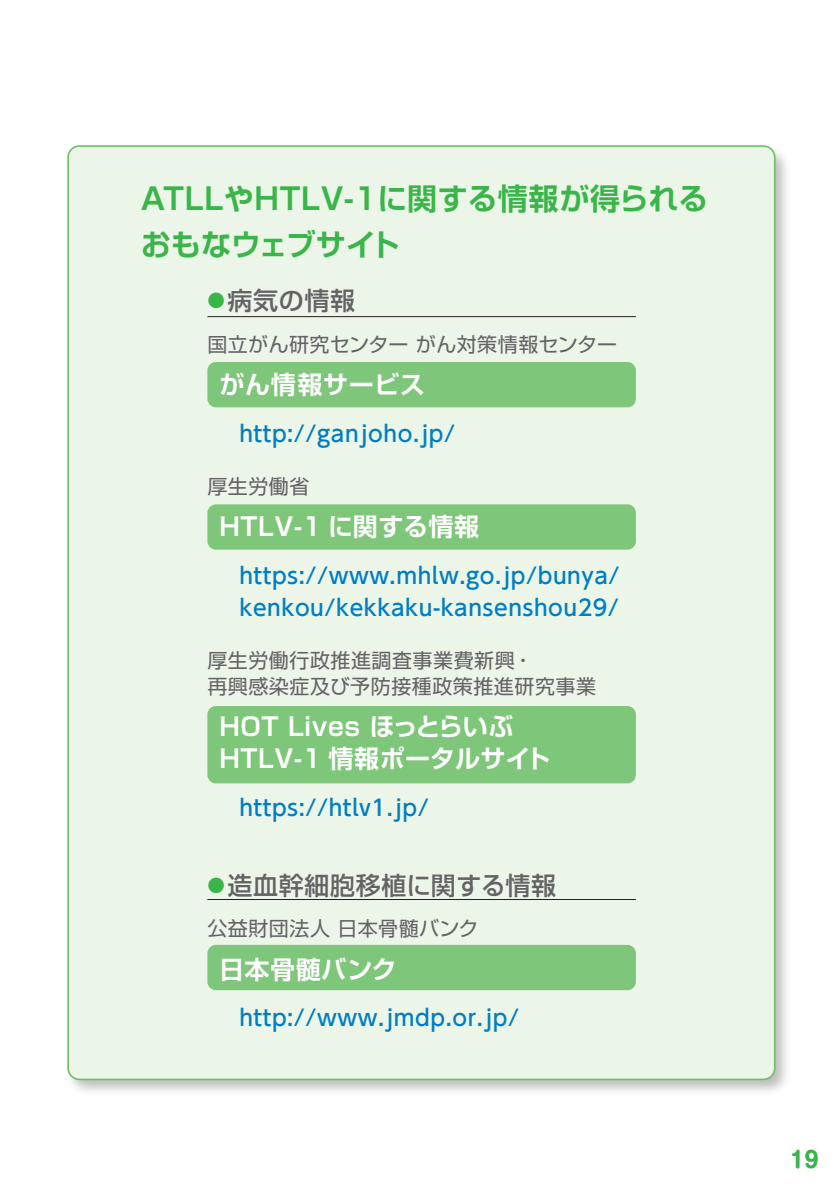
<style>
.page{position:relative;width:840px;height:1191px;background:#fff}
.page>*{position:absolute;margin:0;border:0;box-sizing:border-box;transform-origin:0 0}
.t1{font:700 30px/46px "Shin Go Pro De";letter-spacing:.005em;color:#3ab54a}
.t2{font:700 25px/32px "Shin Go Pro De";letter-spacing:.025em;color:#fff}
.t3{font:500 25px "Shin Go Pro";letter-spacing:.025em;color:#636366}
.t4{font:500 22px/32px "UD Shin Go Pr 6";letter-spacing:.025em;color:#007ec5}
.t5{font:700 22px "Shin M Go Pr 6";color:#3ab54a}
.t6{font:20px/26px "Shin Go Pro";letter-spacing:.025em;color:#636366}
.s1{font-size:17.6px;color:#3ab54a}
</style>
<div class="page">
<img style="left:70px;top:146px;width:717px;height:946px">
<div style="left:68px;top:146px;width:706px;height:933px;background:#ecf6e8;border-radius:11px"></div>
<div style="left:207px;top:362px;width:428px;height:45px;background:#7ec679;border-radius:9px"></div>
<div style="left:207px;top:504px;width:428px;height:45px;background:#7ec679;border-radius:9px"></div>
<div style="left:207px;top:706px;width:428px;height:77px;background:#7ec679;border-radius:9px"></div>
<div style="left:207px;top:945px;width:428px;height:45px;background:#7ec679;border-radius:9px"></div>
<hr style="left:207px;top:316px;width:428px;height:1px;background:#231f20">
<hr style="left:207px;top:899px;width:428px;height:1px;background:#231f20">
<h1 class="t1" style="left:141px;top:172px;width:568px">ATLLやHTLV-1に関する情報が得られるおもなウェブサイト</h1>
<p class="t3" style="left:207px;top:280px;width:149px"><span class="s1">●</span>病気の情報</p>
<p class="t6" style="left:207px;top:329px;width:411px">国立がん研究センター がん対策情報センター</p>
<p class="t2" style="left:219px;top:366px;width:207px">がん情報サービス</p>
<p class="t4" style="left:239px;top:417px;width:217px">http://ganjoho.jp/</p>
<p class="t6" style="left:207px;top:471px;width:103px">厚生労働省</p>
<p class="t2" style="left:219px;top:508px;width:261px">HTLV-1 に関する情報</p>
<p class="t4" style="left:239px;top:559px;width:381px">https://www.mhlw.go.jp/bunya/ kenkou/kekkaku-kansenshou29/</p>
<p class="t6" style="left:207px;top:645px;width:390px">厚生労働行政推進調査事業費新興・<br>再興感染症及び予防接種政策推進研究事業</p>
<p class="t2" style="left:219px;top:708px;width:332px">HOT Lives ほっとらいぶ<br>HTLV-1 情報ポータルサイト</p>
<p class="t4" style="left:239px;top:791px;width:191px">https://htlv1.jp/</p>
<p class="t3" style="left:207px;top:864px;width:350px"><span class="s1">●</span>造血幹細胞移植に関する情報</p>
<p class="t6" style="left:207px;top:913px;width:272px">公益財団法人 日本骨髄バンク</p>
<p class="t2" style="left:219px;top:950px;width:179px">日本骨髄バンク</p>
<p class="t4" style="left:239px;top:1001px;width:281px">http://www.jmdp.or.jp/</p>
<p class="t5" style="left:789px;top:1140px;width:30px">19</p>
</div>
